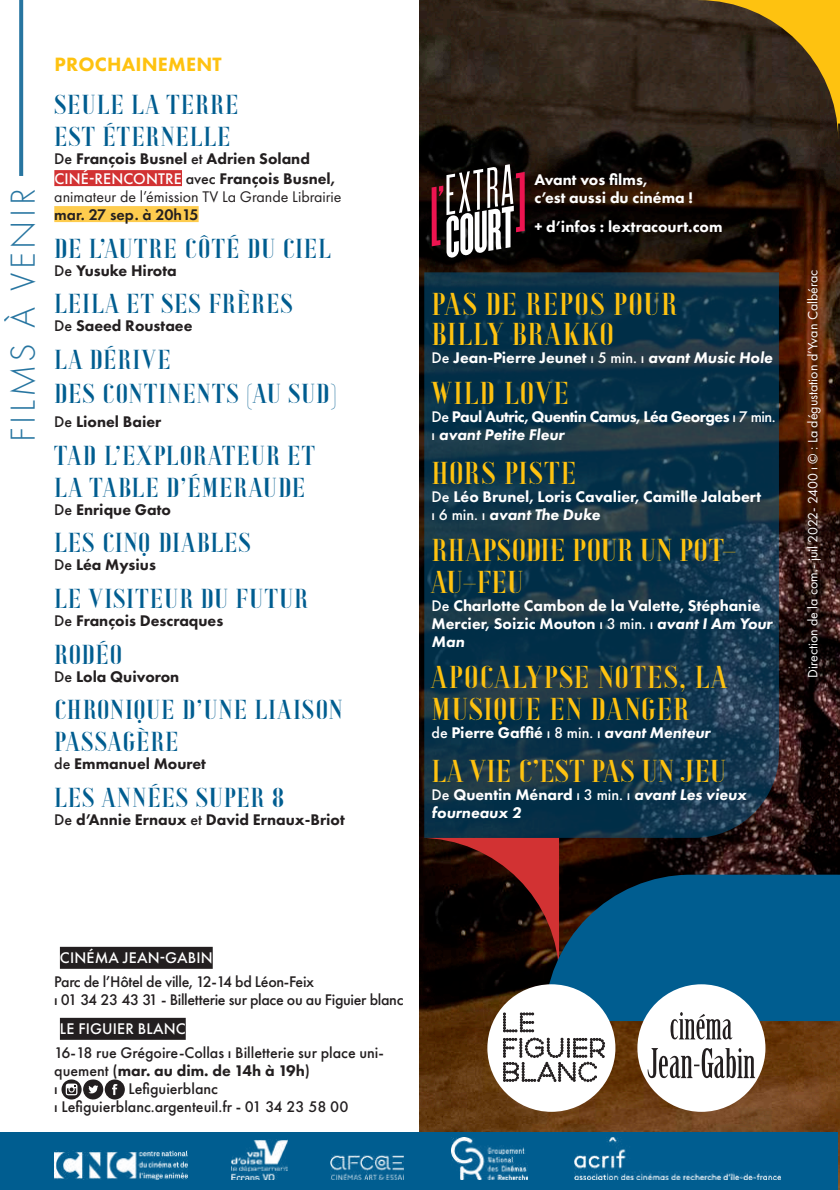
<style>
.page{position:relative;width:840px;height:1190px;background:#fff}
.page>*{position:absolute;margin:0;border:0;box-sizing:border-box;transform-origin:0 0}
.t1{font:300 36px "Futura PT";letter-spacing:.1em;color:#005d90}
.t2{font:30px/32px "Xants";letter-spacing:.02em;color:#fec210}
.t3{font:30px "Xants";letter-spacing:.045em;color:#fec210}
.t4{font:26px/32px "Xants";letter-spacing:.035em;color:#005d90}
.t5{font:800 20px "Futura PT";letter-spacing:.01em;color:#fec210}
.t6{font:800 16px/18px "Futura PT";color:#fff}
.t7{font:800 16px/20px "Futura PT";color:#231f20}
.t8{font:500 16px/18px "Futura PT";color:#231f20}
.t9{font:500 16px/18px "Futura PT";letter-spacing:-.02em;color:#231f20}
.t10{font:800 16px/18px "Futura PT";letter-spacing:-.03em;color:#fff}
.t11{font:italic 800 16px/18px "Futura PT";color:#fff}
.t12{font:16px "Futura PT";color:#231f20}
.t13{font:500 16px "Futura PT";letter-spacing:.01em;color:#fff}
.t14{font:600 16px "Futura PT";color:#231f20}
.t15{font:14px "Futura PT";color:#fff}
.s1{font-weight:500}
.s2{font-weight:500;color:#fff}
.s3{font-style:italic}
.s4{font-weight:500;font-style:normal}
.s5{font-style:normal}
.s6{font-weight:800}
</style>
<div class="page">
<img style="left:419px;top:0;width:420px;height:1188px">
<img style="left:231px;top:1132px;width:56px;height:1px">
<div style="left:60px;top:947px;width:153px;height:22px;background:#231f20"></div>
<div style="left:60px;top:1018px;width:126px;height:22px;background:#231f20"></div>
<svg style="left:61px;top:1079px;width:64px;height:21px"></svg>
<div style="left:54px;top:170px;width:128px;height:16px;background:#d23233"></div>
<div style="left:54px;top:206px;width:144px;height:16px;background:#fecc4e"></div>
<svg style="left:19px;top:0;width:4px;height:176px"></svg>
<svg style="left:419px;top:838px;width:139px;height:140px;background:#310c0a"></svg>
<div style="left:0;top:1133px;width:837px;height:57px;background:#005d90"></div>
<svg style="left:544px;top:875px;width:295px;height:146px;background:#065380"></svg>
<svg style="left:431px;top:164px;width:93px;height:94px"></svg>
<div style="left:487px;top:984px;width:128px;height:128px;background:#fff;border-radius:50%"></div>
<svg style="left:503px;top:1013px;width:31px;height:19px"></svg>
<svg style="left:503px;top:1038px;width:101px;height:44px"></svg>
<div style="left:637px;top:984px;width:128px;height:128px;background:#fff;border-radius:50%"></div>
<svg style="left:670px;top:1012px;width:62px;height:27px"></svg>
<svg style="left:647px;top:1048px;width:107px;height:30px"></svg>
<svg style="left:424px;top:272px;width:354px;height:566px;background:#0f344a"></svg>
<img style="left:451px;top:1138px;width:76px;height:41px">
<img style="left:574px;top:1138px;width:206px;height:41px">
<svg style="left:698px;top:0;width:142px;height:140px;background:#60491a"></svg>
<h1 class="t1" style="left:3px;top:442px;width:255px;rotate:-90deg">FILMS À VENIR</h1>
<p class="t5" style="left:54px;top:52px;width:169px">PROCHAINEMENT</p>
<h3 class="t4" style="left:54px;top:89px;width:186px">SEULE LA TERRE<br>EST ÉTERNELLE</h3>
<p class="t7" style="left:54px;top:149px;width:282px"><span class="s1">De</span> François Busnel <span class="s1">et</span> Adrien Soland<br><span class="s2">CINÉ-RENCONTRE</span> <span class="s1">avec</span> François Busnel,</p>
<p class="t12" style="left:54px;top:187px;width:289px">animateur de l’émission TV La Grande Librairie</p>
<p class="t14" style="left:54px;top:205px;width:146px">mar. 27 sep. à 20h15</p>
<h3 class="t4" style="left:54px;top:232px;width:277px">DE L’AUTRE CÔTÉ DU CIEL</h3>
<p class="t7" style="left:54px;top:260px;width:124px"><span class="s1">De</span> Yusuke Hirota</p>
<h3 class="t4" style="left:54px;top:288px;width:240px">LEILA ET SES FRÈRES</h3>
<p class="t7" style="left:54px;top:316px;width:140px"><span class="s1">De</span> Saeed Roustaee</p>
<h3 class="t4" style="left:54px;top:342px;width:284px;line-height:34.2px">LA DÉRIVE<br>DES CONTINENTS (AU SUD)</h3>
<p class="t7" style="left:54px;top:411px;width:108px"><span class="s1">De</span> Lionel Baier</p>
<h3 class="t4" style="left:54px;top:439px;width:262px">TAD L’EXPLORATEUR ET<br>LA TABLE D’ÉMERAUDE</h3>
<p class="t7" style="left:54px;top:499px;width:118px"><span class="s1">De</span> Enrique Gato</p>
<h3 class="t4" style="left:54px;top:527px;width:198px">LES CINQ DIABLES</h3>
<p class="t7" style="left:54px;top:555px;width:103px"><span class="s1">De</span> Léa Mysius</p>
<h3 class="t4" style="left:54px;top:582px;width:255px">LE VISITEUR DU FUTUR</h3>
<p class="t7" style="left:54px;top:610px;width:170px"><span class="s1">De</span> François Descraques</p>
<h3 class="t4" style="left:54px;top:638px;width:70px">RODÉO</h3>
<p class="t7" style="left:54px;top:666px;width:126px"><span class="s1">De</span> Lola Quivoron</p>
<h3 class="t4" style="left:54px;top:694px;width:290px">CHRONIQUE D’UNE LIAISON<br>PASSAGÈRE</h3>
<p class="t7" style="left:54px;top:754px;width:153px"><span class="s1">de</span> Emmanuel Mouret</p>
<h3 class="t4" style="left:54px;top:781px;width:232px">LES ANNÉES SUPER 8</h3>
<p class="t7" style="left:54px;top:809px;width:292px"><span class="s1">De</span> d’Annie Ernaux <span class="s1">et</span> David Ernaux-Briot</p>
<p class="t6" style="left:534px;top:170px;width:160px">Avant vos films,<br>c’est aussi du cinéma !</p>
<p class="t6" style="left:534px;top:217px;width:190px">+ d’infos : lextracourt.com</p>
<h2 class="t2" style="left:431px;top:289px;width:246px;line-height:30px">PAS DE REPOS POUR<br>BILLY BRAKKO</h2>
<p class="t6" style="left:431px;top:348px;width:342px"><span class="s1">De</span> Jean-Pierre Jeunet <span class="s1">ı 5 min. ı</span> <span class="s3">avant Music Hole</span></p>
<h2 class="t3" style="left:431px;top:375px;width:139px">WILD LOVE</h2>
<p class="t10" style="left:431px;top:408px;width:345px"><span class="s1">De</span> Paul Autric, Quentin Camus, Léa Georges <span class="s1">ı 7 min. ı</span> <span class="s3">avant Petite Fleur</span></p>
<h2 class="t2" style="left:431px;top:457px;width:146px">HORS PISTE</h2>
<p class="t6" style="left:431px;top:487px;width:331px"><span class="s1">De</span> Léo Brunel, Loris Cavalier, Camille Jalabert <span class="s1">ı 6 min. ı</span> <span class="s3">avant The Duke</span></p>
<h2 class="t2" style="left:431px;top:534px;width:307px">RHAPSODIE POUR UN POT-<br>AU-FEU</h2>
<p class="t6" style="left:431px;top:596px;width:342px"><span class="s1">De</span> Charlotte Cambon de la Valette, Stéphanie<br>Mercier, Soizic Mouton <span class="s1">ı 3 min. ı</span> <span class="s3">avant I Am Your<br>Man</span></p>
<h2 class="t2" style="left:431px;top:661px;width:297px">APOCALYPSE NOTES, LA<br>MUSIQUE EN DANGER</h2>
<p class="t6" style="left:431px;top:724px;width:280px"><span class="s1">de</span> Pierre Gaffié <span class="s1">ı 8 min. ı</span> <span class="s3">avant Menteur</span></p>
<h2 class="t2" style="left:431px;top:755px;width:296px">LA VIE C’EST PAS UN JEU</h2>
<p class="t11" style="left:431px;top:785px;width:316px"><span class="s4">De</span> <span class="s5">Quentin Ménard</span> <span class="s4">ı 3 min. ı</span> avant Les vieux fourneaux 2</p>
<p class="t15" style="left:804px;top:678px;width:409px;rotate:-90deg">Direction de la com.- juil 2022- 2400 ı © : La dégustation d’Yvan Calbérac</p>
<p class="t13" style="left:60px;top:948px;width:154px">CINÉMA JEAN-GABIN</p>
<p class="t9" style="left:54px;top:972px;width:350px">Parc de l’Hôtel de ville, 12-14 bd Léon-Feix<br>ı 01 34 23 43 31 - Billetterie sur place ou au Figuier blanc</p>
<p class="t13" style="left:60px;top:1019px;width:127px">LE FIGUIER BLANC</p>
<p class="t8" style="left:54px;top:1043px;width:331px">16-18 rue Grégoire-Collas ı Billetterie sur place uni&shy;quement (<span class="s6">mar. au dim. de 14h à 19h</span>)<br>ı</p>
<p class="t8" style="left:54px;top:1079px;width:295px;text-indent:74px">Lefiguierblanc<br>ı Lefiguierblanc.argenteuil.fr - 01 34 23 58 00</p>
</div>
